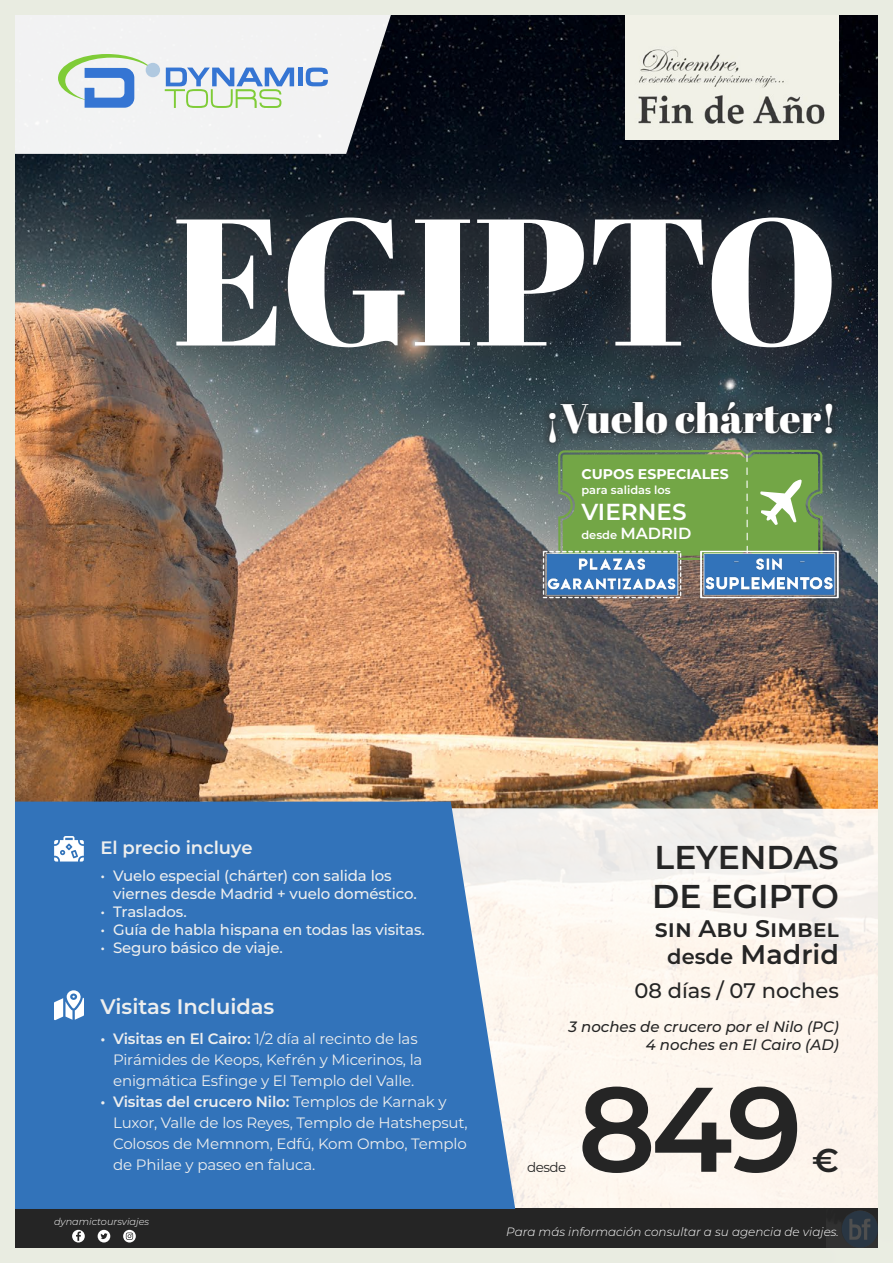
<style>
.page{position:relative;width:893px;height:1263px;background:#fff}
.page>*{position:absolute;margin:0;border:0;box-sizing:border-box;transform-origin:0 0}
.t1{font:180px "Abril Fatface";letter-spacing:-.01em;color:#fff}
.t2{font:600 120px "Montserrat";color:#252525}
.t3{font:41.25px "Abril Fatface";color:#fff}
.t4{font:600 33px "Montserrat";color:#252525}
.t5{font:600 27px "Montserrat";color:#252525}
.t6{font:600 24px "Montserrat";color:#252525}
.t7{font:600 23.1px "Montserrat";color:#fff}
.t8{font:600 21px "Montserrat";color:#edeeee}
.t9{font:500 21px "Montserrat";color:#252525}
.t10{font:600 18px "Montserrat";color:#edeeee}
.t11{font:600 16.05px "Montserrat";color:#fff}
.t12{font:15px/21px "Montserrat";letter-spacing:-.01em;color:#edeeee}
.t13{font:500 15px/18px "Montserrat";letter-spacing:-.01em;color:#edeeee}
.t14{font:italic 500 15px "Montserrat";color:#252525}
.t15{font:700 14.1px "Montserrat";color:#fff}
.t16{font:13.5px "Montserrat";letter-spacing:-.04em;color:#252525}
.t17{font:italic 300 12px "Montserrat";color:#fff}
.t18{font:600 11.4px "Montserrat";color:#fff}
.t19{font:italic 300 9.75px "Montserrat";color:#fff}
.s1{font-size:11.4px}
.s2{font-weight:600}
.s3{font-size:21px}
</style>
<div class="page">
<img style="left:0;top:0;width:893px;height:1263px">
<img style="left:826px;top:1196px;width:67px;height:67px">
<p class="t1" style="left:173px;top:155px;width:668px">EGIPTO</p>
<p class="t3" style="left:545px;top:389px;width:293px">¡Vuelo chárter!</p>
<p class="t15" style="left:581px;top:463px;width:149px">CUPOS ESPECIALES</p>
<p class="t18" style="left:581px;top:482px;width:91px">para salidas los</p>
<p class="t7" style="left:581px;top:495px;width:107px">VIERNES</p>
<p class="t11" style="left:581px;top:522px;width:111px"><span class="s1">desde</span> MADRID</p>
<p class="t10" style="left:100px;top:835px;width:154px">El precio incluye</p>
<p class="t13" style="left:113px;top:866px;width:305px;text-indent:-13px">• Vuelo especial (chárter) con salida los viernes desde Madrid + vuelo doméstico.</p>
<p class="t13" style="left:100px;top:902px;width:88px">• Traslados.</p>
<p class="t13" style="left:100px;top:920px;width:326px">• Guía de habla hispana en todas las visitas.</p>
<p class="t13" style="left:100px;top:938px;width:184px">• Seguro básico de viaje.</p>
<p class="t8" style="left:100px;top:992px;width:176px">Visitas Incluidas</p>
<p class="t12" style="left:113px;top:1028px;width:311px;text-indent:-13px"><span class="s2">• Visitas en El Cairo:</span> 1/2 día al recinto de las<br>Pirámides de Keops, Kefrén y Micerinos, la enigmática Esfinge y El Templo del Valle.</p>
<p class="t12" style="left:113px;top:1091px;width:356px;text-indent:-13px"><span class="s2">• Visitas del crucero Nilo:</span> Templos de Karnak y Luxor, Valle de los Reyes, Templo de Hatshepsut, Colosos de Memnom, Edfú, Kom Ombo, Templo de Philae y paseo en faluca.</p>
<p class="t19" style="left:54px;top:1215px;width:97px">dynamictoursviajes</p>
<p class="t4" style="left:655px;top:834px;width:186px">LEYENDAS</p>
<p class="t4" style="left:652px;top:873px;width:188px">DE EGIPTO</p>
<p class="t6" style="left:655px;top:912px;width:185px">sin Abu Simbel</p>
<p class="t5" style="left:667px;top:935px;width:173px"><span class="s3">desde</span> Madrid</p>
<p class="t9" style="left:634px;top:976px;width:206px">08 días / 07 noches</p>
<p class="t14" style="left:568px;top:1016px;width:272px">3 noches de crucero por el Nilo (PC)</p>
<p class="t14" style="left:646px;top:1034px;width:195px">4 noches en El Cairo (AD)</p>
<p class="t16" style="left:527px;top:1158px;width:41px">desde</p>
<p class="t2" style="left:578px;top:1044px;width:226px">849</p>
<p class="t4" style="left:812px;top:1137px;width:28px">€</p>
<p class="t17" style="left:506px;top:1223px;width:334px">Para más información consultar a su agencia de viajes.</p>
</div>
